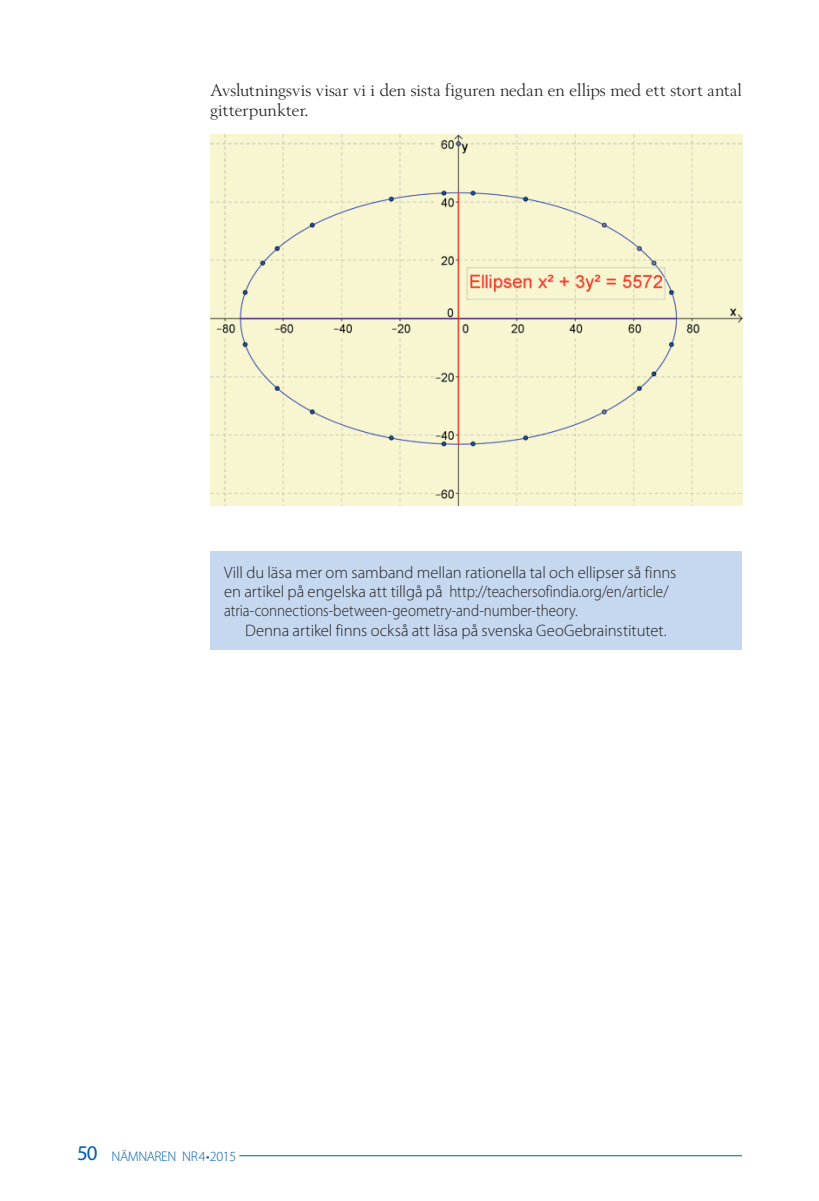
<style>
.page{position:relative;width:819px;height:1201px;background:#fff}
.page>*{position:absolute;margin:0;border:0;box-sizing:border-box;transform-origin:0 0}
.t1{font:300 16.62px/19.2px "Myriad Pro";color:#231f20}
.t2{font:16.62px/19.2px "Berling Nova Display Pro";letter-spacing:.01em;color:#231f20}
.t3{font:300 14px "Myriad Pro";letter-spacing:-.03em;color:#015dad}
.s1{font-weight:400;font-size:21px}
</style>
<div class="page">
<hr style="left:239px;top:1155px;width:502px;height:1px;background:#015dad">
<div style="left:210px;top:551px;width:531px;height:98px;background:#c6d8ef"></div>
<img style="left:210px;top:135px;width:532px;height:371px">
<p class="t2" style="left:210px;top:81px;width:533px">Avslutningsvis visar vi i den sista figuren nedan en ellips med ett stort antal gitterpunkter.</p>
<p class="t1" style="left:224px;top:563px;width:454px">Vill du läsa mer om samband mellan rationella tal och ellipser så finns en artikel på engelska att tillgå på http://teachersofindia.org/en/article/ atria-connections-between-geometry-and-number-theory.</p>
<p class="t1" style="left:245px;top:620px;width:423px">Denna artikel finns också att läsa på svenska GeoGebrainstitutet.</p>
<p class="t3" style="left:77px;top:1148px;width:161px"><span class="s1">50</span> NÄMNAREN NR4•2015</p>
</div>
